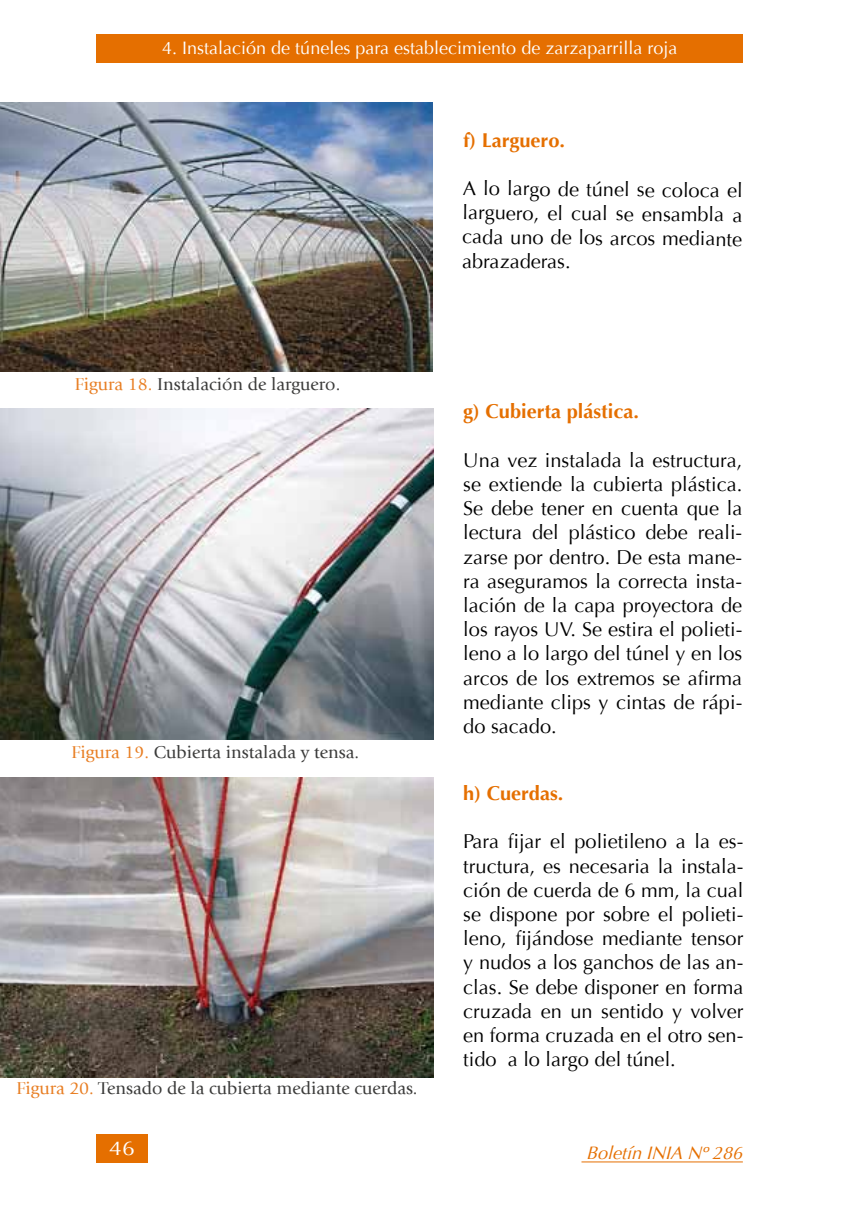
<style>
.page{position:relative;width:868px;height:1219px;background:#fff}
.page>*{position:absolute;margin:0;border:0;box-sizing:border-box;transform-origin:0 0}
.t1{font:20px/24.2px "Optima";color:#000;text-align:justify}
.t2{font:700 20px "Optima";color:#e56f00}
.t3{font:20px "Optima";color:#fff;scale:1.15 1}
.t4{font:18px "Giovanni LT";color:#3b3b3a}
.t5{font:18px "Optima";color:#fff}
.t6{font:italic 18px "Optima";color:#e56f00}
.s1{color:#e87e23}
</style>
<div class="page">
<div style="left:96px;top:34px;width:647px;height:28px;background:#e56f00"></div>
<div style="left:96px;top:1134px;width:51px;height:28px;background:#e56f00"></div>
<hr style="left:581px;top:1161px;width:161px;height:1px;background:#e56f00">
<img style="left:0;top:102px;width:432px;height:269px">
<img style="left:0;top:408px;width:434px;height:331px">
<img style="left:0;top:777px;width:434px;height:301px">
<p class="t5" style="left:162px;top:37px;width:516px">4. Instalación de túneles para establecimiento de zarzaparrilla roja</p>
<p class="t4" style="left:75px;top:374px;width:267px"><span class="s1">Figura 18.</span> Instalación de larguero.</p>
<p class="t4" style="left:71px;top:742px;width:289px"><span class="s1">Figura 19.</span> Cubierta instalada y tensa.</p>
<p class="t4" style="left:16px;top:1078px;width:402px"><span class="s1">Figura 20.</span> Tensado de la cubierta mediante cuerdas.</p>
<p class="t2" style="left:463px;top:128px;width:103px;rotate:1deg">f) Larguero.</p>
<p class="t1" style="left:463px;top:175px;width:282px;rotate:1deg">A lo largo de túnel se coloca el larguero, el cual se ensambla a cada uno de los arcos mediante abrazaderas.</p>
<p class="t2" style="left:463px;top:400px;width:177px">g) Cubierta plástica.</p>
<p class="t1" style="left:463px;top:448px;width:280px">Una vez instalada la estructura, se extiende la cubierta plástica.<br>Se debe tener en cuenta que la lectura del plástico debe reali&shy;zarse por dentro. De esta mane&shy;ra aseguramos la correcta insta&shy;lación de la capa proyectora de los rayos UV. Se estira el polieti&shy;leno a lo largo del túnel y en los arcos de los extremos se afirma mediante clips y cintas de rápi&shy;do sacado.</p>
<p class="t2" style="left:463px;top:781px;width:102px">h) Cuerdas.</p>
<p class="t1" style="left:463px;top:830px;width:281px">Para fijar el polietileno a la es&shy;tructura, es necesaria la instala&shy;ción de cuerda de 6 mm, la cual se dispone por sobre el polieti&shy;leno, fijándose mediante tensor y nudos a los ganchos de las an&shy;clas. Se debe disponer en forma cruzada en un sentido y volver en forma cruzada en el otro sen&shy;tido a lo largo del túnel.</p>
<p class="t3" style="left:109px;top:1137px;width:24px">46</p>
<p class="t6" style="left:586px;top:1142px;width:163px">Boletín INIA Nº286</p>
</div>
